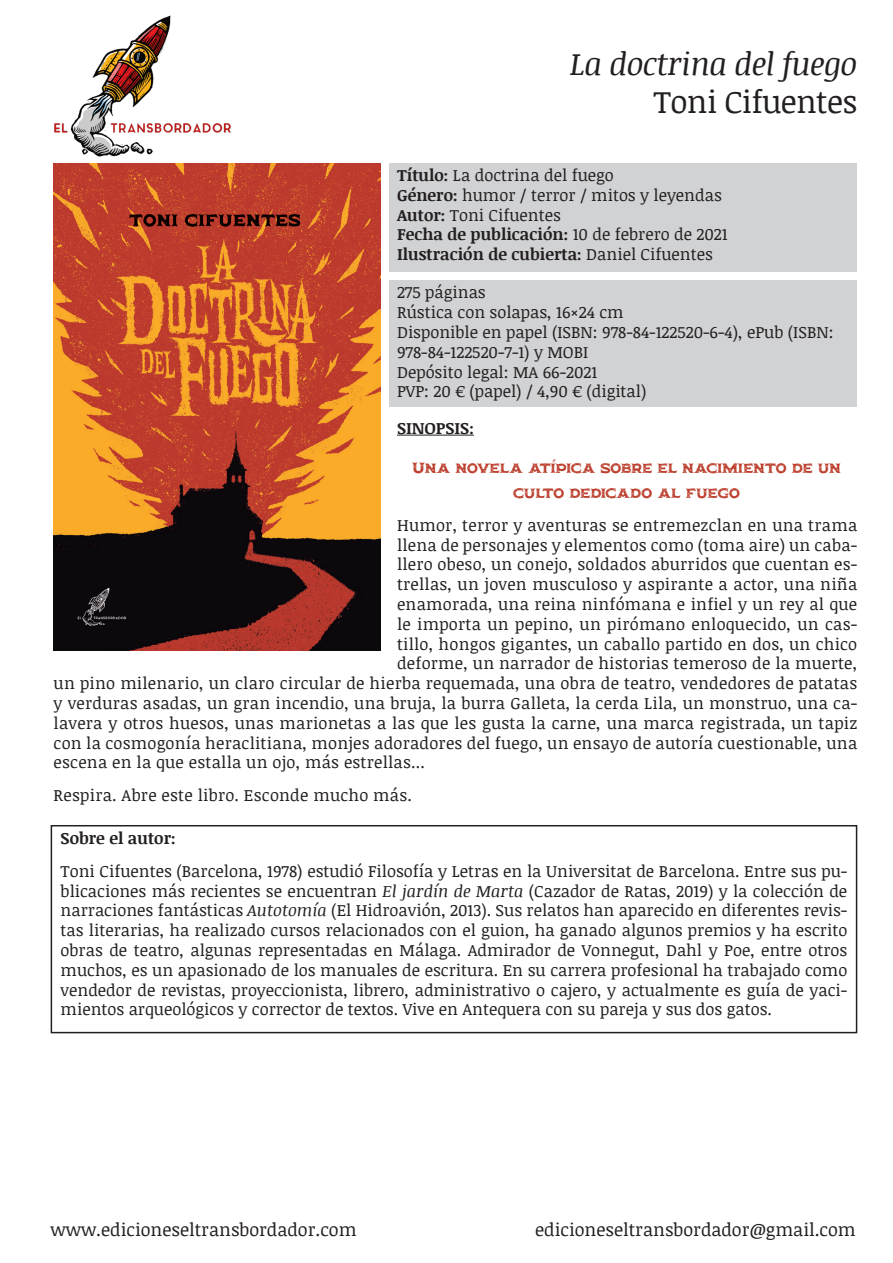
<style>
.page{position:relative;width:893px;height:1263px;background:#fff}
.page>*{position:absolute;margin:0;border:0;box-sizing:border-box;transform-origin:0 0}
.t1{font:italic 31.5px "Noticia Text";letter-spacing:-.02em;color:#231f20}
.t2{font:31.5px "Noticia Text";letter-spacing:-.02em;color:#231f20}
.t3{font:18px "Noticia Text";color:#231f20}
.t4{font:16.5px/19.8px "Noticia Text";letter-spacing:.015em;color:#231f20;text-align:justify}
.t5{font:700 16.5px "Noticia Text";color:#231f20}
.t6{font:15px/25.5px "Horbse Textured";letter-spacing:-.04em;color:#bb3b29;text-align:center}
.s1{font-weight:700}
.s2{font-weight:400}
.s3{font-style:italic}
</style>
<div class="page">
<div style="left:390px;top:163px;width:467px;height:109px;background:#d1d2d4"></div>
<hr style="left:397px;top:435px;width:77px;height:1px;background:#231f20">
<div style="left:51px;top:825px;width:806px;height:208px;border:2px solid #231f20"></div>
<div style="left:390px;top:281px;width:467px;height:126px;background:#d1d2d4"></div>
<img style="left:54px;top:15px;width:177px;height:142px">
<img style="left:54px;top:163px;width:326px;height:487px">
<p class="t1" style="left:570px;top:42px;width:289px">La doctrina del fuego</p>
<p class="t2" style="left:653px;top:80px;width:205px">Toni Cifuentes</p>
<p class="t4" style="left:397px;top:165px;width:218px"><span class="s1">Título:</span> La doctrina del fuego</p>
<p class="t4" style="left:397px;top:185px;width:326px"><span class="s1">Género:</span> humor / terror / mitos y leyendas</p>
<p class="t4" style="left:397px;top:204px;width:165px"><span class="s1">Autor:</span> Toni Cifuentes</p>
<p class="t5" style="left:397px;top:223px;width:332px">Fecha de publicación: <span class="s2">10 de febrero de 2021</span></p>
<p class="t5" style="left:397px;top:243px;width:317px">Ilustración de cubierta: <span class="s2">Daniel Cifuentes</span></p>
<p class="t4" style="left:397px;top:282px;width:90px">275 páginas</p>
<p class="t4" style="left:397px;top:302px;width:228px">Rústica con solapas, 16×24 cm</p>
<p class="t4" style="left:397px;top:322px;width:438px">Disponible en papel (ISBN: 978-84-122520-6-4), ePub (ISBN:<br>978-84-122520-7-1) y MOBI</p>
<p class="t4" style="left:397px;top:361px;width:202px">Depósito legal: MA 66-2021</p>
<p class="t4" style="left:397px;top:381px;width:251px">PVP: 20 € (papel) / 4,90 € (digital)</p>
<p class="t5" style="left:397px;top:417px;width:78px">SINOPSIS:</p>
<p class="t6" style="left:412px;top:454px;width:431px">Una novela atípica sobre el nacimiento de un culto dedicado al fuego</p>
<p class="t4" style="left:397px;top:515px;width:462px">Humor, terror y aventuras se entremezclan en una trama</p>
<p class="t4" style="left:397px;top:534px;width:462px">llena de personajes y elementos como (toma aire) un caba-</p>
<p class="t4" style="left:397px;top:554px;width:462px">llero obeso, un conejo, soldados aburridos que cuentan es-</p>
<p class="t4" style="left:397px;top:574px;width:462px">trellas, un joven musculoso y aspirante a actor, una niña</p>
<p class="t4" style="left:397px;top:594px;width:462px">enamorada, una reina ninfómana e infiel y un rey al que</p>
<p class="t4" style="left:397px;top:614px;width:462px">le importa un pepino, un pirómano enloquecido, un cas-</p>
<p class="t4" style="left:397px;top:633px;width:462px">tillo, hongos gigantes, un caballo partido en dos, un chico</p>
<p class="t4" style="left:397px;top:653px;width:462px">deforme, un narrador de historias temeroso de la muerte,</p>
<p class="t4" style="left:54px;top:673px;width:805px">un pino milenario, un claro circular de hierba requemada, una obra de teatro, vendedores de patatas</p>
<p class="t4" style="left:54px;top:693px;width:805px">y verduras asadas, un gran incendio, una bruja, la burra Galleta, la cerda Lila, un monstruo, una ca-</p>
<p class="t4" style="left:54px;top:713px;width:805px">lavera y otros huesos, unas marionetas a las que les gusta la carne, una marca registrada, un tapiz</p>
<p class="t4" style="left:54px;top:732px;width:805px">con la cosmogonía heraclitiana, monjes adoradores del fuego, un ensayo de autoría cuestionable, una</p>
<p class="t4" style="left:54px;top:752px;width:373px">escena en la que estalla un ojo, más estrellas...</p>
<p class="t4" style="left:54px;top:785px;width:360px">Respira. Abre este libro. Esconde mucho más.</p>
<p class="t5" style="left:61px;top:826px;width:116px">Sobre el autor:</p>
<p class="t4" style="left:61px;top:860px;width:788px">Toni Cifuentes (Barcelona, 1978) estudió Filosofía y Letras en la Universitat de Barcelona. Entre sus pu&shy;blicaciones más recientes se encuentran <span class="s3">El jardín de Marta</span> (Cazador de Ratas, 2019) y la colección de narraciones fantásticas <span class="s3">Autotomía</span> (El Hidroavión, 2013). Sus relatos han aparecido en diferentes revis&shy;tas literarias, ha realizado cursos relacionados con el guion, ha ganado algunos premios y ha escrito obras de teatro, algunas representadas en Málaga. Admirador de Vonnegut, Dahl y Poe, entre otros muchos, es un apasionado de los manuales de escritura. En su carrera profesional ha trabajado como vendedor de revistas, proyeccionista, librero, administrativo o cajero, y actualmente es guía de yaci&shy;mientos arqueológicos y corrector de textos. Vive en Antequera con su pareja y sus dos gatos.</p>
<p class="t3" style="left:51px;top:1216px;width:307px">www.edicioneseltransbordador.com</p>
<p class="t3" style="left:535px;top:1216px;width:322px">edicioneseltransbordador@gmail.com</p>
</div>
